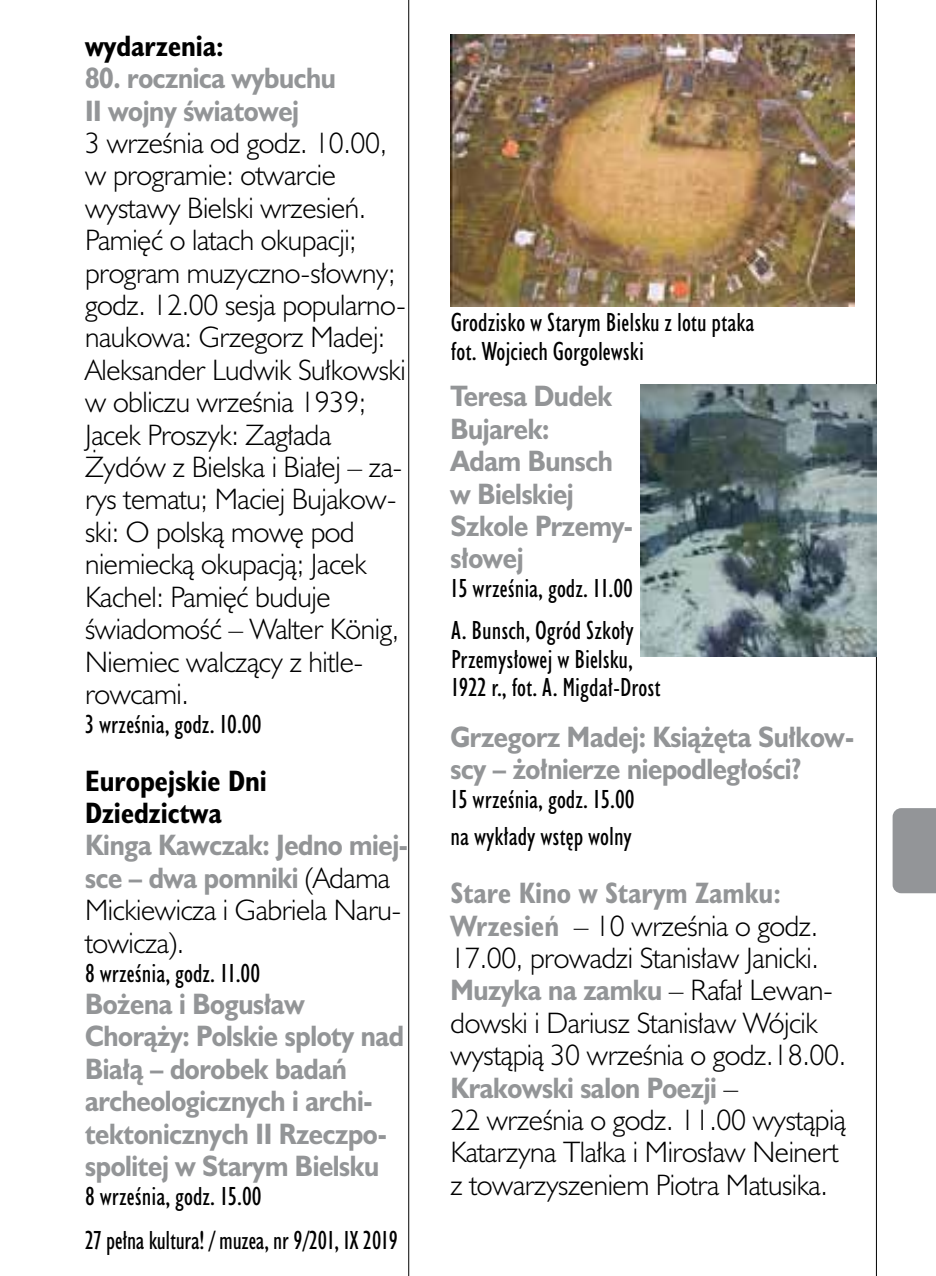
<style>
.page{position:relative;width:936px;height:1276px;background:#fff}
.page>*{position:absolute;margin:0;border:0;box-sizing:border-box;transform-origin:0 0}
.t1{font:300 27px/32.4px "Humanst 521 Lt PL";letter-spacing:-.015em;color:#000}
.t2{font:700 27px/32.4px "Humanst 521 PL";letter-spacing:-.015em;color:#939597;scale:.9 1}
.t3{font:700 27px/32.4px "Humanst 521 Cn PL";color:#000}
.t4{font:700 27px "Humanst 521 Cn PL";color:#939597}
.t5{font:24px/28.8px "Humanst 521 Cn PL";color:#000}
.t6{font:24px "Humanst 521 Cn PL";color:#000;scale:.95 1}
.s1{font-family:"Humanst 521 Lt PL";font-weight:300;color:#000}
.s2{font-family:"Humanst 521 Cn PL";font-weight:700;color:#939597}
</style>
<div class="page">
<div style="left:892px;top:808px;width:43px;height:85px;background:#939598"></div>
<hr style="left:408px;top:0;width:1px;height:1276px;background:#000">
<hr style="left:875px;top:0;width:1px;height:1276px;background:#000">
<img style="left:640px;top:385px;width:236px;height:272px">
<img style="left:450px;top:34px;width:404px;height:272px">
<p class="t3" style="left:85px;top:29px;width:140px">wydarzenia:</p>
<p class="t2" style="left:85px;top:61px;width:280px">80. rocznica wybuchu<br>II wojny światowej</p>
<p class="t1" style="left:85px;top:126px;width:322px">3 września od godz. 10.00, w programie: otwarcie wystawy Bielski wrzesień.<br>Pamięć o latach okupacji; program muzyczno-słowny; godz. 12.00 sesja popularno&shy;naukowa: Grzegorz Madej:<br>Aleksander Ludwik Sułkowski w obliczu września 1939;<br>Jacek Proszyk: Zagłada<br>Żydów z Bielska i Białej – za&shy;rys tematu; Maciej Bujakow&shy;ski: O polską mowę pod niemiecką okupacją; Jacek<br>Kachel: Pamięć buduje świadomość – Walter König,<br>Niemiec walczący z hitle&shy;rowcami.</p>
<p class="t5" style="left:85px;top:709px;width:178px">3 września, godz. 10.00</p>
<p class="t3" style="left:85px;top:763px;width:183px">Europejskie Dni<br>Dziedzictwa</p>
<p class="t2" style="left:85px;top:828px;width:360px">Kinga Kawczak: Jedno miej&shy;sce – dwa pomniki <span class="s1">(Adama</span></p>
<p class="t1" style="left:85px;top:893px;width:318px">Mickiewicza i Gabriela Naru&shy;towicza).</p>
<p class="t5" style="left:85px;top:958px;width:176px">8 września, godz. 11.00</p>
<p class="t2" style="left:85px;top:987px;width:356px">Bożena i Bogusław<br>Chorąży: Polskie sploty nad<br>Białą – dorobek badań archeologicznych i archi&shy;tektonicznych II Rzeczpo&shy;spolitej w Starym Bielsku</p>
<p class="t5" style="left:85px;top:1181px;width:178px">8 września, godz. 15.00</p>
<p class="t6" style="left:85px;top:1225px;width:330px">27 pełna kultura! / muzea, nr 9/201, IX 2019</p>
<p class="t5" style="left:451px;top:308px;width:305px">Grodzisko w Starym Bielsku z lotu ptaka fot. Wojciech Gorgolewski</p>
<p class="t2" style="left:450px;top:379px;width:204px">Teresa Dudek<br>Bujarek:<br>Adam Bunsch w Bielskiej<br>Szkole Przemy&shy;słowej</p>
<p class="t5" style="left:450px;top:574px;width:184px">15 września, godz. 11.00</p>
<p class="t5" style="left:451px;top:615px;width:211px">A. Bunsch, Ogród Szkoły<br>Przemysłowej w Bielsku,<br>1922 r., fot. A. Migdał-Drost</p>
<p class="t2" style="left:450px;top:720px;width:450px">Grzegorz Madej: Książęta Sułkow&shy;scy – żołnierze niepodległości?</p>
<p class="t5" style="left:450px;top:780px;width:185px;line-height:37.2px">15 września, godz. 15.00 na wykłady wstęp wolny</p>
<p class="t4" style="left:450px;top:874px;width:332px">Stare Kino w Starym Zamku:</p>
<p class="t1" style="left:450px;top:908px;width:370px"><span class="s2">Wrzesień</span> – 10 września o godz.<br>17.00, prowadzi Stanisław Janicki.</p>
<p class="t2" style="left:450px;top:973px;width:426px">Muzyka na zamku <span class="s1">– Rafał Lewan-</span></p>
<p class="t1" style="left:450px;top:1006px;width:397px">dowski i Dariusz Stanisław Wójcik wystąpią 30 września o godz.18.00.</p>
<p class="t2" style="left:450px;top:1070px;width:321px">Krakowski salon Poezji <span class="s1">–</span></p>
<p class="t1" style="left:450px;top:1103px;width:397px">22 września o godz. 11.00 wystąpią<br>Katarzyna Tlałka i Mirosław Neinert z towarzyszeniem Piotra Matusika.</p>
</div>
